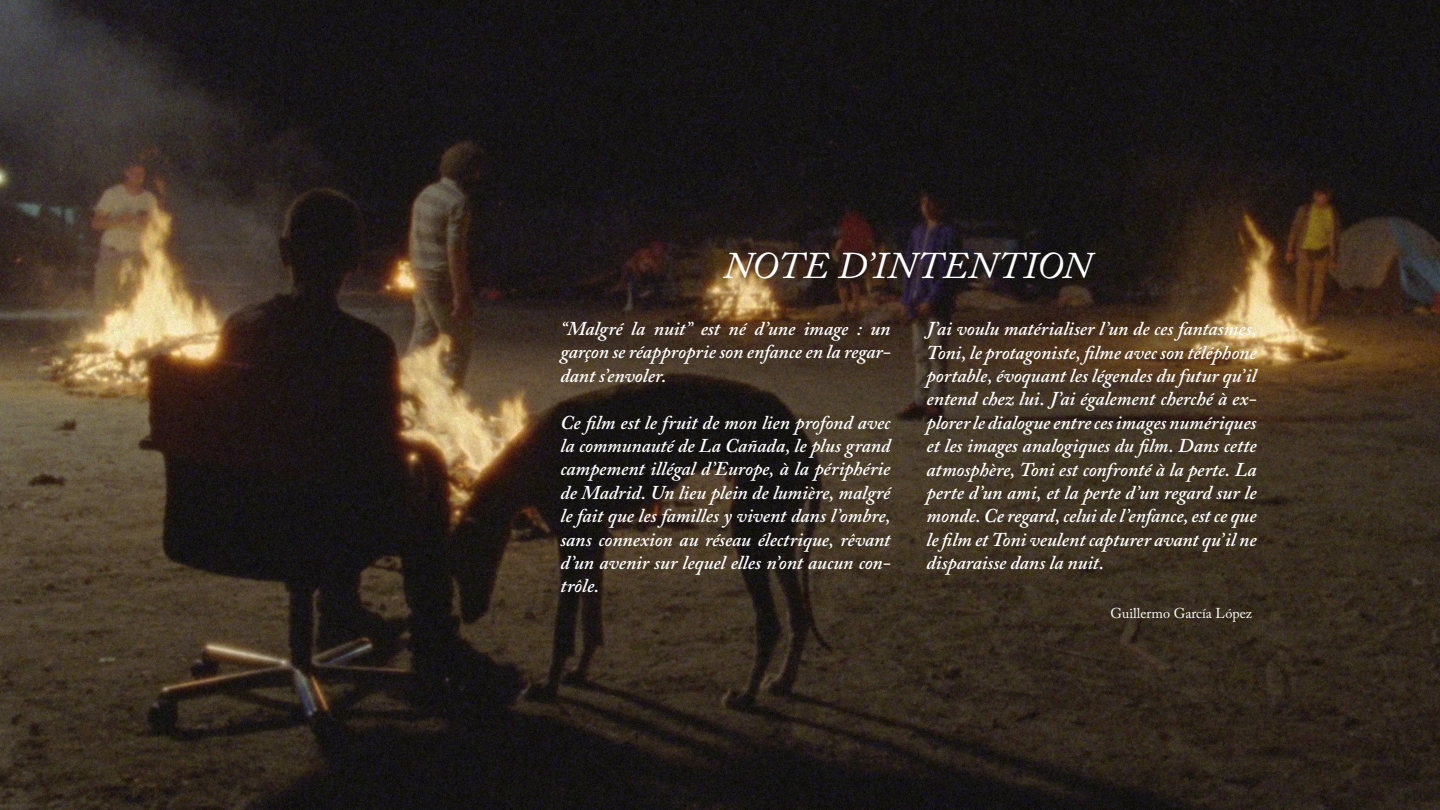
<style>
.page{position:relative;width:1440px;height:810px;background:#fff}
.page>*{position:absolute;margin:0;border:0;box-sizing:border-box;transform-origin:0 0}
.t1{font:italic 37.5px "Adobe Caslon Pro";letter-spacing:.02em;color:#fff}
.t2{font:italic 600 19.5px/23.4px "Adobe Caslon Pro";letter-spacing:-.005em;color:#fff;text-align:justify}
.t3{font:14.25px "Adobe Caslon Pro";color:#fff}
</style>
<div class="page">
<img style="left:0;top:0;width:1440px;height:810px">
<p class="t1" style="left:724px;top:244px;width:368px">NOTE D’INTENTION</p>
<p class="t2" style="left:560px;top:317px;width:332px">“Malgré la nuit” est né d’une image : un garçon se réapproprie son enfance en la regar&shy;dant s’envoler.</p>
<p class="t2" style="left:560px;top:410px;width:332px">Ce film est le fruit de mon lien profond avec la communauté de La Cañada, le plus grand campement illégal d’Europe, à la périphérie de Madrid. Un lieu plein de lumière, malgré le fait que les familles y vivent dans l’ombre, sans connexion au réseau électrique, rêvant d’un avenir sur lequel elles n’ont aucun con&shy;trôle.</p>
<p class="t2" style="left:927px;top:317px;width:332px">J’ai voulu matérialiser l’un de ces fantasmes, Toni, le protagoniste, filme avec son téléphone portable, évoquant les légendes du futur qu’il entend chez lui. J’ai également cherché à ex&shy;plorer le dialogue entre ces images numériques et les images analogiques du film. Dans cette atmosphère, Toni est confronté à la perte. La perte d’un ami, et la perte d’un regard sur le monde. Ce regard, celui de l’enfance, est ce que le film et Toni veulent capturer avant qu’il ne disparaisse dans la nuit.</p>
<p class="t3" style="left:1110px;top:605px;width:143px">Guillermo García López</p>
</div>
